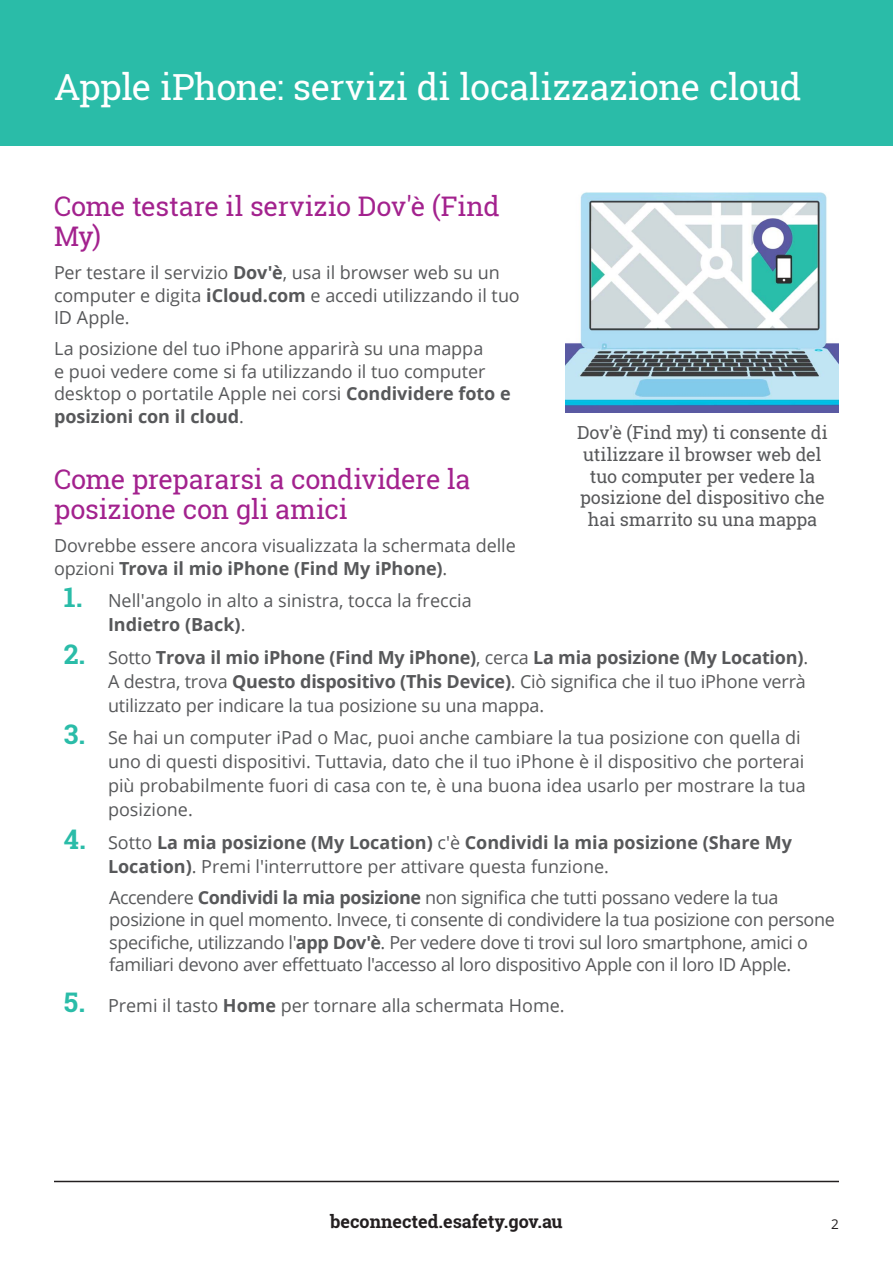
<style>
.page{position:relative;width:893px;height:1263px;background:#fff}
.page>*{position:absolute;margin:0;border:0;box-sizing:border-box;transform-origin:0 0}
.t1{font:36px "Roboto Slab";letter-spacing:-.015em;color:#fff}
.t2{font:27px/30px "Roboto Slab";letter-spacing:-.01em;color:#a3228e}
.t3{font:18px/22.5px "Open Sans";letter-spacing:-.005em;color:#57585a}
.t4{font:18px/22.5px "Open Sans";letter-spacing:-.025em;color:#57585a}
.t5{font:700 18px/24px "Open Sans";color:#57585a}
.t6{font:18px/21.6px "Roboto Slab";letter-spacing:-.005em;color:#57585a;text-align:center}
.t7{font:700 18px "Roboto Slab";color:#231f20}
.t8{font:13.5px "Open Sans";color:#231f20}
.s1{font-weight:700}
.s2{font-family:"Roboto Slab";font-weight:700;font-size:27px;color:#2abca8}
.s3{font-family:"Roboto Slab";font-size:27px;color:#2abca8}
.s4{font-weight:400}
</style>
<div class="page">
<hr style="left:54px;top:1181px;width:785px;height:1px;background:#231f20">
<div style="left:0;top:0;width:893px;height:145px;background:#2abca8"></div>
<img style="left:566px;top:192px;width:273px;height:220px">
<h1 class="t1" style="left:54px;top:62px;width:749px">Apple iPhone: servizi di localizzazione cloud</h1>
<h2 class="t2" style="left:54px;top:191px;width:447px">Come testare il servizio Dov'è (Find<br>My)</h2>
<p class="t3" style="left:54px;top:261px;width:467px">Per testare il servizio <span class="s1">Dov'è</span>, usa il browser web su un computer e digita <span class="s1">iCloud.com</span> e accedi utilizzando il tuo<br>ID Apple.</p>
<p class="t3" style="left:54px;top:337px;width:458px">La posizione del tuo iPhone apparirà su una mappa<br>e puoi vedere come si fa utilizzando il tuo computer desktop o portatile Apple nei corsi <span class="s1">Condividere foto e posizioni con il cloud</span>.</p>
<p class="t6" style="left:577px;top:422px;width:252px">Dov'è (Find my) ti consente di utilizzare il browser web del tuo computer per vedere la posizione del dispositivo che hai smarrito su una mappa</p>
<h2 class="t2" style="left:54px;top:464px;width:418px">Come prepararsi a condividere la posizione con gli amici</h2>
<p class="t3" style="left:54px;top:534px;width:463px">Dovrebbe essere ancora visualizzata la schermata delle opzioni <span class="s1">Trova il mio iPhone (Find My iPhone)</span>.</p>
<p class="t3" style="left:108px;top:588px;width:365px;line-height:24px;text-indent:-44px"><span class="s2">1.</span> Nell'angolo in alto a sinistra, tocca la freccia<br><span class="s1">Indietro (Back)</span>.</p>
<p class="t3" style="left:108px;top:645px;width:702px;line-height:24px;text-indent:-44px"><span class="s2">2.</span> Sotto <span class="s1">Trova il mio iPhone (Find My iPhone)</span>, cerca <span class="s1">La mia posizione (My Location)</span>.<br>A destra, trova <span class="s1">Questo dispositivo (This Device)</span>. Ciò significa che il tuo iPhone verrà utilizzato per indicare la tua posizione su una mappa.</p>
<p class="t3" style="left:108px;top:725px;width:699px;line-height:24px;text-indent:-44px"><span class="s2">3.</span> Se hai un computer iPad o Mac, puoi anche cambiare la tua posizione con quella di uno di questi dispositivi. Tuttavia, dato che il tuo iPhone è il dispositivo che porterai più probabilmente fuori di casa con te, è una buona idea usarlo per mostrare la tua posizione.</p>
<p class="t5" style="left:108px;top:830px;width:686px;text-indent:-44px"><span class="s3">4.</span> <span class="s4">Sotto</span> La mia posizione (My Location) <span class="s4">c'è</span> Condividi la mia posizione (Share My<br>Location)<span class="s4">. Premi l'interruttore per attivare questa funzione.</span></p>
<p class="t4" style="left:109px;top:885px;width:727px">Accendere <span class="s1">Condividi la mia posizione</span> non significa che tutti possano vedere la tua posizione in quel momento. Invece, ti consente di condividere la tua posizione con persone specifiche, utilizzando l'<span class="s1">app Dov'è</span>. Per vedere dove ti trovi sul loro smartphone, amici o familiari devono aver effettuato l'accesso al loro dispositivo Apple con il loro ID Apple.</p>
<p class="t3" style="left:64px;top:994px;width:502px"><span class="s2">5.</span> Premi il tasto <span class="s1">Home</span> per tornare alla schermata Home.</p>
<p class="t7" style="left:330px;top:1209px;width:234px">beconnected.esafety.gov.au</p>
<p class="t8" style="left:831px;top:1214px;width:9px">2</p>
</div>
